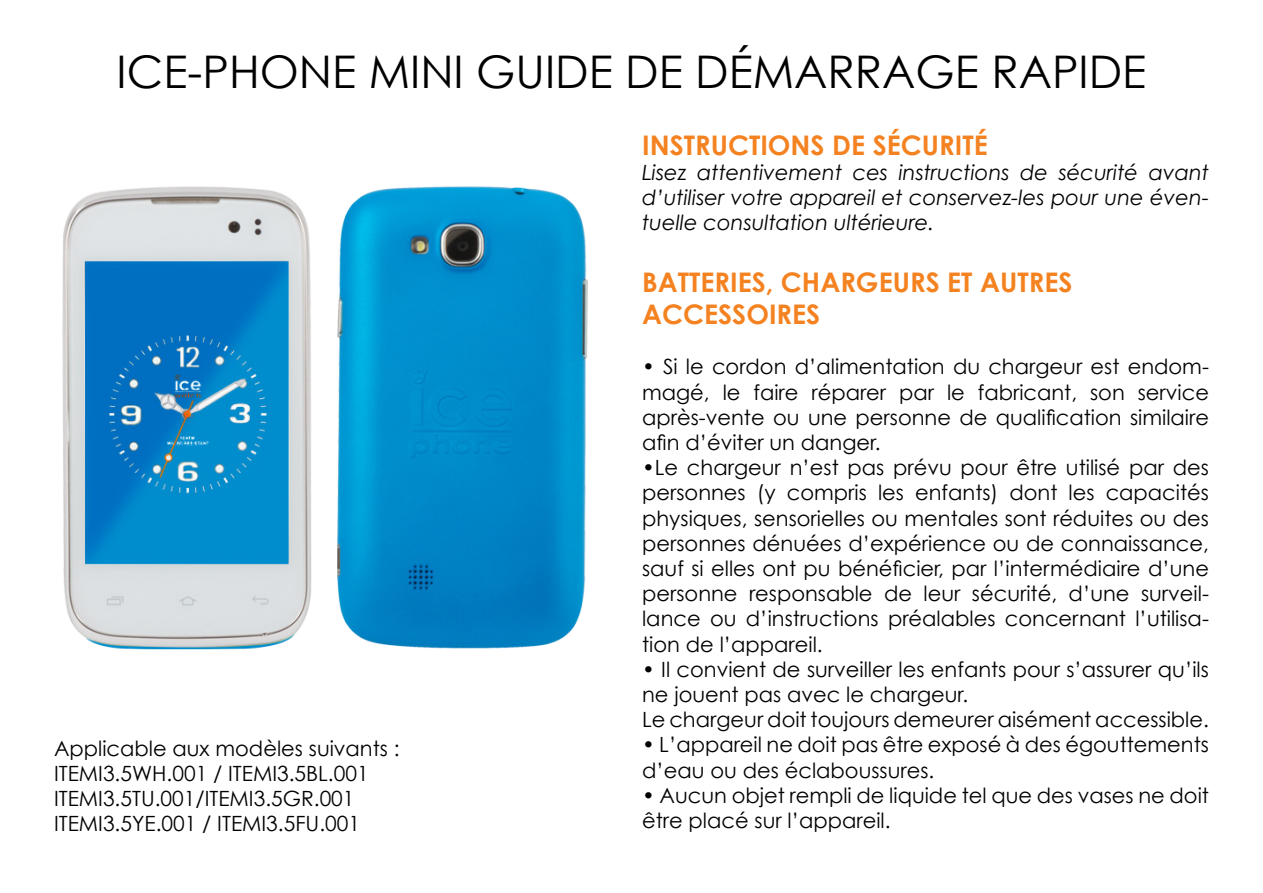
<style>
.page{position:relative;width:1263px;height:893px;background:#fff}
.page>*{position:absolute;margin:0;border:0;box-sizing:border-box;transform-origin:0 0}
.t1{font:45px "Century Gothic";color:#000}
.t2{font:700 27px "Century Gothic";color:#f58220}
.t3{font:21px/25.2px "Century Gothic";color:#000}
.t4{font:italic 21px/25.2px "Century Gothic";color:#000;text-align:justify}
</style>
<div class="page">
<img style="left:62px;top:186px;width:526px;height:464px">
<p class="t1" style="left:117px;top:44px;width:1031px">ICE-PHONE MINI GUIDE DE DÉMARRAGE RAPIDE</p>
<p class="t3" style="left:54px;top:735px;width:347px">Applicable aux modèles suivants :</p>
<p class="t3" style="left:54px;top:760px;width:316px">ITEMI3.5WH.001 / ITEMI3.5BL.001</p>
<p class="t3" style="left:54px;top:786px;width:302px">ITEMI3.5TU.001/ITEMI3.5GR.001</p>
<p class="t3" style="left:54px;top:811px;width:308px">ITEMI3.5YE.001 / ITEMI3.5FU.001</p>
<p class="t2" style="left:642px;top:128px;width:347px">INSTRUCTIONS DE SÉCURITÉ</p>
<p class="t4" style="left:642px;top:159px;width:568px">Lisez attentivement ces instructions de sécurité avant d’utiliser votre appareil et conservez-les pour une éven&shy;tuelle consultation ultérieure.</p>
<p class="t2" style="left:642px;top:265px;width:432px">BATTERIES, CHARGEURS ET AUTRES</p>
<p class="t2" style="left:642px;top:297px;width:180px">ACCESSOIRES</p>
<p class="t3" style="left:642px;top:354px;width:568px;text-align:justify">• Si le cordon d’alimentation du chargeur est endom&shy;magé, le faire réparer par le fabricant, son service après-vente ou une personne de qualification similaire afin d’éviter un danger.</p>
<p class="t3" style="left:642px;top:455px;width:568px;text-align:justify">•Le chargeur n’est pas prévu pour être utilisé par des personnes (y compris les enfants) dont les capacités physiques, sensorielles ou mentales sont réduites ou des personnes dénuées d’expérience ou de connaissance, sauf si elles ont pu bénéficier, par l’intermédiaire d’une personne responsable de leur sécurité, d’une surveil&shy;lance ou d’instructions préalables concernant l’utilisa&shy;tion de l’appareil.</p>
<p class="t3" style="left:642px;top:656px;width:568px">• Il convient de surveiller les enfants pour s’assurer qu’ils ne jouent pas avec le chargeur.</p>
<p class="t3" style="left:642px;top:707px;width:568px">Le chargeur doit toujours demeurer aisément accessible.</p>
<p class="t3" style="left:642px;top:732px;width:568px">• L’appareil ne doit pas être exposé à des égouttements d’eau ou des éclaboussures.</p>
<p class="t3" style="left:642px;top:782px;width:568px">• Aucun objet rempli de liquide tel que des vases ne doit être placé sur l’appareil.</p>
</div>
